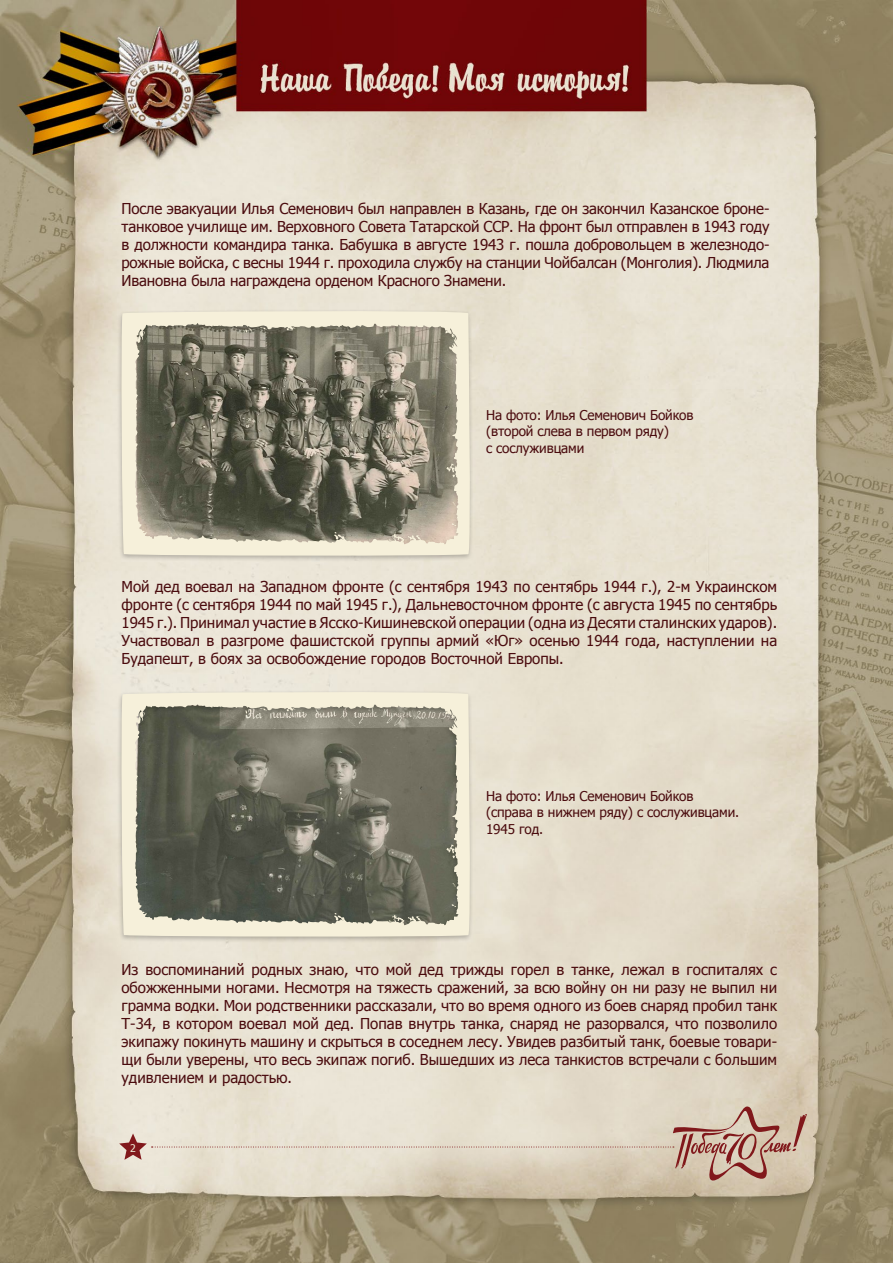
<style>
.page{position:relative;width:893px;height:1263px;background:#fff}
.page>*{position:absolute;margin:0;border:0;box-sizing:border-box;transform-origin:0 0}
.t1{font:15px/18px "Tahoma";color:#4a0b0e;text-align:justify}
.t2{font:13.5px/16.2px "Tahoma";letter-spacing:-.01em;color:#4a0b0e}
.t3{font:10.5px "Tahoma";color:#edead3}
</style>
<div class="page">
<img style="left:0;top:0;width:893px;height:1263px">
<svg style="left:119px;top:1106px;width:688px;height:83px;background:#ddd0bf"></svg>
<div style="left:116px;top:309px;width:358px;height:253px;background:#000;opacity:.24"></div>
<svg style="left:120px;top:309px;width:352px;height:247px;background:#908d7b"></svg>
<div style="left:116px;top:690px;width:358px;height:253px;background:#000;opacity:.24"></div>
<svg style="left:120px;top:690px;width:352px;height:247px;background:#848374"></svg>
<p class="t1" style="left:122px;top:199px;width:649px">После эвакуации Илья Семенович был направлен в Казань, где он закончил Казанское броне&shy;танковое училище им. Верховного Совета Татарской ССР. На фронт был отправлен в 1943 году в должности командира танка. Бабушка в августе 1943 г. пошла добровольцем в железнодо&shy;рожные войска, с весны 1944 г. проходила службу на станции Чойбалсан (Монголия). Людмила Ивановна была награждена орденом Красного Знамени.</p>
<p class="t2" style="left:486px;top:407px;width:209px">На фото: Илья Семенович Бойков (второй слева в первом ряду)<br>с сослуживцами</p>
<p class="t1" style="left:122px;top:577px;width:657px">Мой дед воевал на Западном фронте (с сентября 1943 по сентябрь 1944 г.), 2-м Украинском фронте (с сентября 1944 по май 1945 г.), Дальневосточном фронте (с августа 1945 по сентябрь 1945 г.). Принимал участие в Ясско-Кишиневской операции (одна из Десяти сталинских ударов).<br>Участвовал в разгроме фашистской группы армий «Юг» осенью 1944 года, наступлении на Будапешт, в боях за освобождение городов Восточной Европы.</p>
<p class="t2" style="left:486px;top:787px;width:255px">На фото: Илья Семенович Бойков (справа в нижнем ряду) с сослуживцами.<br>1945 год.</p>
<p class="t1" style="left:122px;top:960px;width:657px">Из воспоминаний родных знаю, что мой дед трижды горел в танке, лежал в госпиталях с обожженными ногами. Несмотря на тяжесть сражений, за всю войну он ни разу не выпил ни грамма водки. Мои родственники рассказали, что во время одного из боев снаряд пробил танк Т-34, в котором воевал мой дед. Попав внутрь танка, снаряд не разорвался, что позволило экипажу покинуть машину и скрыться в соседнем лесу. Увидев разбитый танк, боевые товари&shy;щи были уверены, что весь экипаж погиб. Вышедших из леса танкистов встречали с большим удивлением и радостью.</p>
<p class="t3" style="left:130px;top:1141px;width:7px">2</p>
</div>
